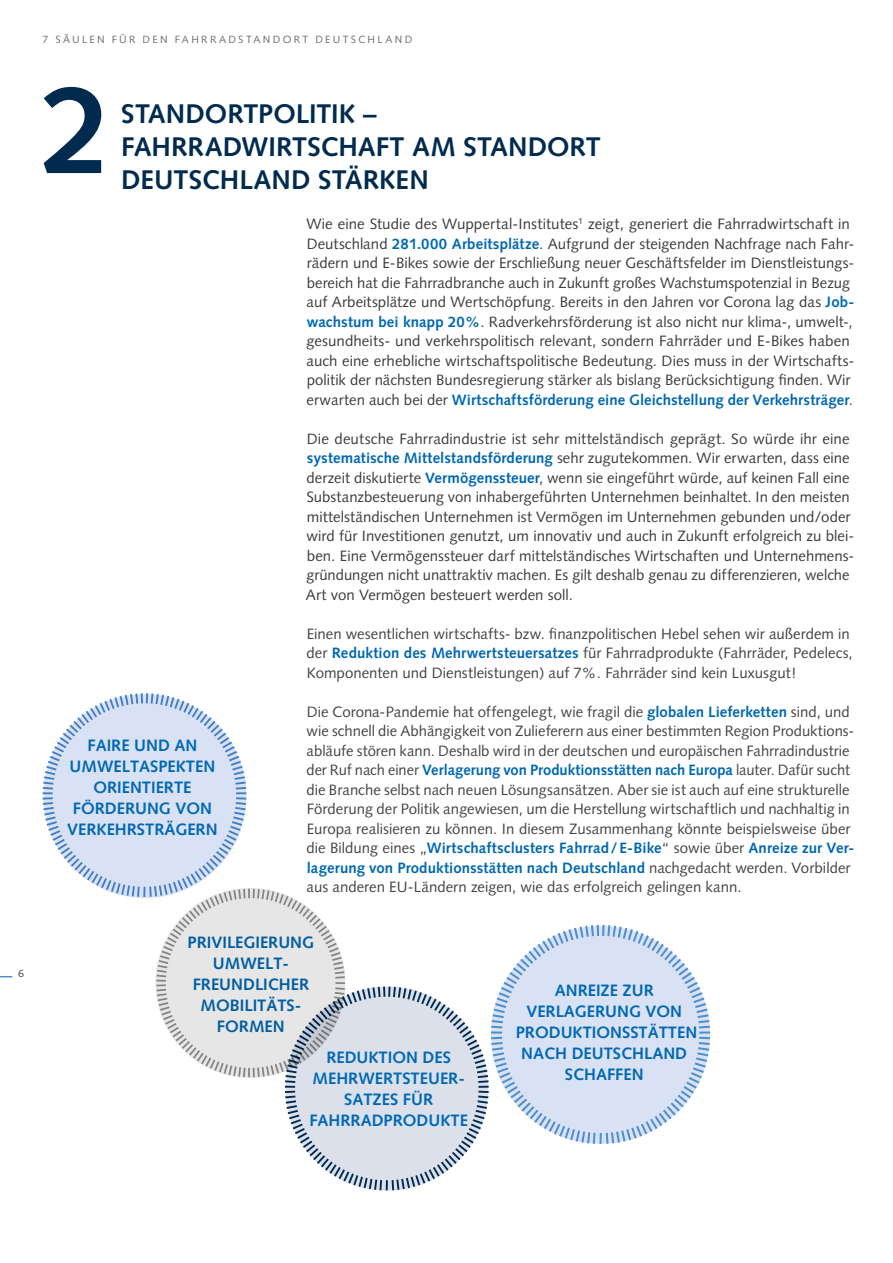
<style>
.page{position:relative;width:893px;height:1263px;background:#fff}
.page>*{position:absolute;margin:0;border:0;box-sizing:border-box;transform-origin:0 0}
.t1{font:700 124.5px "Syntax";color:#002b4f}
.t2{font:700 27px/33px "Syntax";letter-spacing:-.005em;color:#002b4f}
.t3{font:700 16.5px/21px "Syntax";color:#0068b2;text-align:center}
.t4{font:15px/19.5px "Syntax";color:#3c3c3b}
.t5{font:15px/19.5px "Syntax";color:#454444}
.t6{font:10.5px "Syntax";letter-spacing:.22em;color:#706f6f}
.t7{font:10.5px "Syntax";color:#454444}
.s1{font-weight:700;color:#0068b2}
</style>
<div class="page">
<svg style="left:0;top:976px;width:12px;height:1px"></svg>
<svg style="left:491px;top:925px;width:219px;height:219px;fill:#d9e2f4"></svg>
<svg style="left:43px;top:693px;width:446px;height:497px"></svg>
<p class="t7" style="left:18px;top:967px;width:7px">6</p>
<p class="t6" style="left:43px;top:33px;width:371px">7 SÄULEN FÜR DEN FAHRRADSTANDORT DEUTSCHLAND</p>
<h1 class="t1" style="left:43px;top:59px;width:71px">2</h1>
<h2 class="t2" style="left:121px;top:97px;width:481px">STANDORTPOLITIK –<br>FAHRRADWIRTSCHAFT AM STANDORT<br>DEUTSCHLAND STÄRKEN</h2>
<p class="t3" style="left:67px;top:735px;width:152px">FAIRE UND AN<br>UMWELTASPEKTEN<br>ORIENTIERTE<br>FÖRDERUNG VON<br>VERKEHRSTRÄGERN</p>
<p class="t4" style="left:306px;top:214px;width:550px">Wie eine Studie des Wuppertal-Institutes<sup>1</sup> zeigt, generiert die Fahrradwirtschaft in Deutschland <span class="s1">281.000 Arbeitsplätze</span>. Aufgrund der steigenden Nachfrage nach Fahr&shy;rädern und E-Bikes sowie der Erschließung neuer Geschäftsfelder im Dienstleistungs&shy;bereich hat die Fahrradbranche auch in Zukunft großes Wachstumspotenzial in Bezug auf Arbeitsplätze und Wertschöpfung. Bereits in den Jahren vor Corona lag das <span class="s1">Job&shy;wachstum bei knapp 20%</span>. Radverkehrsförderung ist also nicht nur klima-, umwelt-, gesundheits- und verkehrspolitisch relevant, sondern Fahrräder und E-Bikes haben auch eine erhebliche wirtschaftspolitische Bedeutung. Dies muss in der Wirtschafts&shy;politik der nächsten Bundesregierung stärker als bislang Berücksichtigung finden. Wir erwarten auch bei der <span class="s1">Wirtschaftsförderung eine Gleichstellung der Verkehrsträger</span>.</p>
<p class="t4" style="left:306px;top:429px;width:550px">Die deutsche Fahrradindustrie ist sehr mittelständisch geprägt. So würde ihr eine <span class="s1">systematische Mittelstandsförderung</span> sehr zugutekommen. Wir erwarten, dass eine derzeit diskutierte <span class="s1">Vermögenssteuer</span>, wenn sie eingeführt würde, auf keinen Fall eine Substanzbesteuerung von inhabergeführten Unternehmen beinhaltet. In den meisten mittelständischen Unternehmen ist Vermögen im Unternehmen gebunden und/oder wird für Investitionen genutzt, um innovativ und auch in Zukunft erfolgreich zu blei&shy;ben. Eine Vermögenssteuer darf mittelständisches Wirtschaften und Unternehmens&shy;gründungen nicht unattraktiv machen. Es gilt deshalb genau zu differenzieren, welche Art von Vermögen besteuert werden soll.</p>
<p class="t5" style="left:307px;top:624px;width:548px">Einen wesentlichen wirtschafts- bzw. finanzpolitischen Hebel sehen wir außerdem in der <span class="s1">Reduktion des Mehrwertsteuersatzes</span> für Fahrradprodukte (Fahrräder, Pedelecs,<br>Komponenten und Dienstleistungen) auf 7%. Fahrräder sind kein Luxusgut!</p>
<p class="t5" style="left:307px;top:702px;width:549px">Die Corona-Pandemie hat offengelegt, wie fragil die <span class="s1">globalen Lieferketten</span> sind, und wie schnell die Abhängigkeit von Zulieferern aus einer bestimmten Region Produktions&shy;abläufe stören kann. Deshalb wird in der deutschen und europäischen Fahrradindustrie der Ruf nach einer <span class="s1">Verlagerung von Produktionsstätten nach Europa</span> lauter. Dafür sucht die Branche selbst nach neuen Lösungsansätzen. Aber sie ist auch auf eine strukturelle Förderung der Politik angewiesen, um die Herstellung wirtschaftlich und nachhaltig in Europa realisieren zu können. In diesem Zusammenhang könnte beispielsweise über die Bildung eines „<span class="s1">Wirtschaftsclusters Fahrrad/ E-Bike</span>“ sowie über <span class="s1">Anreize zur Ver&shy;lagerung von Produktionsstätten nach Deutschland</span> nachgedacht werden. Vorbilder aus anderen EU-Ländern zeigen, wie das erfolgreich gelingen kann.</p>
<p class="t3" style="left:188px;top:932px;width:128px">PRIVILEGIERUNG<br>UMWELT-<br>FREUNDLICHER<br>MOBILITÄTS-<br>FORMEN</p>
<p class="t3" style="left:309px;top:1047px;width:160px">REDUKTION DES<br>MEHRWERTSTEUER-<br>SATZES FÜR<br>FAHRRADPRODUKTE</p>
<p class="t3" style="left:516px;top:980px;width:183px">ANREIZE ZUR<br>VERLAGERUNG VON<br>PRODUKTIONSSTÄTTEN<br>NACH DEUTSCHLAND<br>SCHAFFEN</p>
</div>
